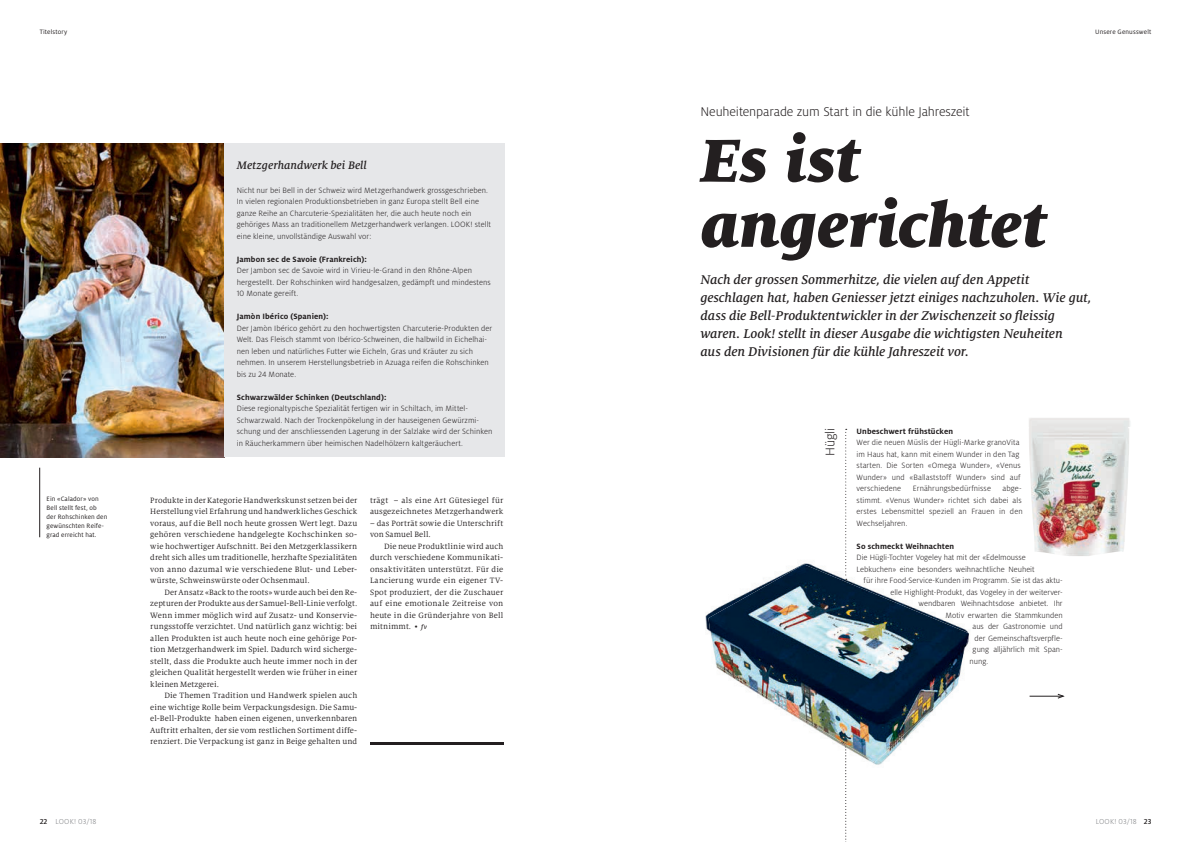
<style>
.page{position:relative;width:1191px;height:842px;background:#fff}
.page>*{position:absolute;margin:0;border:0;box-sizing:border-box;transform-origin:0 0}
.t1{font:italic 900 67.2px/65px "Milo Serif Pro";color:#231f20}
.t2{font:italic 500 14px/18px "Milo Serif Pro";letter-spacing:-.005em;color:#231f20}
.t3{font:300 14px "Milo Pro";letter-spacing:-.01em;color:#231f20}
.t4{font:italic 500 12px "Milo Serif Pro";color:#231f20}
.t5{font:300 8.5px/11.5px "Milo Pro";letter-spacing:.005em;color:#231f20}
.t6{font:8.5px/11.5px "Milo Serif Pro";letter-spacing:.015em;color:#231f20;text-align:justify}
.t7{font:700 8.5px "Milo Pro";letter-spacing:.015em;color:#231f20}
.t8{font:300 8px "Milo Pro";letter-spacing:.01em;color:#808285}
.t9{font:7px/9px "Milo Pro";letter-spacing:.015em;color:#231f20}
.s1{font-weight:500;font-style:italic;font-size:7px}
.s2{font-weight:500;color:#231f20}
</style>
<div class="page">
<img style="left:0;top:144px;width:224px;height:313px">
<hr style="left:370px;top:742px;width:133px;height:2px;background:#231f20">
<hr style="left:39px;top:468px;width:1px;height:69px;background:#231f20">
<div style="left:224px;top:144px;width:281px;height:313px;background:#e6e7e9"></div>
<svg style="left:845px;top:762px;width:1px;height:80px"></svg>
<img style="left:708px;top:564px;width:261px;height:198px">
<img style="left:1029px;top:418px;width:101px;height:138px">
<svg style="left:845px;top:429px;width:1px;height:151px"></svg>
<hr style="left:1029px;top:696px;width:34px;height:1px;background:#231f20">
<svg style="left:1057px;top:694px;width:7px;height:4px"></svg>
<p class="t9" style="left:40px;top:27px;width:29px">Titelstory</p>
<p class="t9" style="left:1095px;top:27px;width:58px">Unsere Genusswelt</p>
<p class="t9" style="left:47px;top:494px;width:62px">Ein «Calador» von<br>Bell stellt fest, ob der Rohschinken den gewünschten Reife&shy;grad erreicht hat.</p>
<h3 class="t4" style="left:237px;top:158px;width:131px">Metzgerhandwerk bei Bell</h3>
<p class="t5" style="left:237px;top:184px;width:256px">Nicht nur bei Bell in der Schweiz wird Metzgerhandwerk grossgeschrieben.<br>In vielen regionalen Produktionsbetrieben in ganz Europa stellt Bell eine ganze Reihe an Charcuterie-Spezialitäten her, die auch heute noch ein gehöriges Mass an traditionellem Metzgerhandwerk verlangen. LOOK! stellt eine kleine, unvollständige Auswahl vor:</p>
<p class="t7" style="left:237px;top:254px;width:131px">Jambon sec de Savoie (Frankreich):</p>
<p class="t5" style="left:237px;top:265px;width:255px">Der Jambon sec de Savoie wird in Virieu-le-Grand in den Rhône-Alpen hergestellt. Der Rohschinken wird handgesalzen, gedämpft und mindestens<br>10 Monate gereift.</p>
<p class="t7" style="left:237px;top:312px;width:93px">Jamòn Ibérico (Spanien):</p>
<p class="t5" style="left:237px;top:322px;width:257px">Der Jamòn Ibérico gehört zu den hochwertigsten Charcuterie-Produkten der Welt. Das Fleisch stammt von Ibérico-Schweinen, die halbwild in Eichelhai&shy;nen leben und natürliches Futter wie Eicheln, Gras und Kräuter zu sich nehmen. In unserem Herstellungsbetrieb in Azuaga reifen die Rohschinken bis zu 24 Monate.</p>
<p class="t7" style="left:237px;top:392px;width:151px">Schwarzwälder Schinken (Deutschland):</p>
<p class="t5" style="left:237px;top:403px;width:257px">Diese regionaltypische Spezialität fertigen wir in Schiltach, im Mittel-Schwarzwald. Nach der Trockenpökelung in der hauseigenen Gewürzmi&shy;schung und der anschliessenden Lagerung in der Salzlake wird der Schinken in Räucherkammern über heimischen Nadelhölzern kaltgeräuchert.</p>
<p class="t6" style="left:150px;top:494px;width:208px">Produkte in der Kategorie Handwerkskunst setzen bei der Herstellung viel Erfahrung und handwerkliches Geschick voraus, auf die Bell noch heute grossen Wert legt. Dazu gehören verschiedene handgelegte Kochschinken so&shy;wie hochwertiger Aufschnitt. Bei den Metzgerklassikern dreht sich alles um traditionelle, herzhafte Spezialitäten von anno dazumal wie verschiedene Blut- und Leber&shy;würste, Schweinswürste oder Ochsenmaul.</p>
<p class="t6" style="left:150px;top:586px;width:208px;text-indent:14px">Der Ansatz «Back to the roots» wurde auch bei den Re&shy;zepturen der Produkte aus der Samuel-Bell-Linie verfolgt.<br>Wenn immer möglich wird auf Zusatz- und Konservie&shy;rungsstoffe verzichtet. Und natürlich ganz wichtig: bei allen Produkten ist auch heute noch eine gehörige Por&shy;tion Metzgerhandwerk im Spiel. Dadurch wird sicherge&shy;stellt, dass die Produkte auch heute immer noch in der gleichen Qualität hergestellt werden wie früher in einer kleinen Metzgerei.</p>
<p class="t6" style="left:150px;top:690px;width:208px;text-indent:14px">Die Themen Tradition und Handwerk spielen auch eine wichtige Rolle beim Verpackungsdesign. Die Samu&shy;el-Bell-Produkte haben einen eigenen, unverkennbaren Auftritt erhalten, der sie vom restlichen Sortiment diffe&shy;renziert. Die Verpackung ist ganz in Beige gehalten und</p>
<p class="t6" style="left:370px;top:494px;width:135px">trägt – als eine Art Gütesiegel für ausgezeichnetes Metzgerhandwerk</p>
<p class="t6" style="left:370px;top:517px;width:135px">– das Porträt sowie die Unterschrift von Samuel Bell.</p>
<p class="t6" style="left:370px;top:540px;width:135px;text-indent:14px">Die neue Produktlinie wird auch durch verschiedene Kommunikati&shy;onsaktivitäten unterstützt. Für die Lancierung wurde ein eigener TV-Spot produziert, der die Zuschauer auf eine emotionale Zeitreise von heute in die Gründerjahre von Bell mitnimmt. • <span class="s1">fv</span></p>
<h2 class="t3" style="left:700px;top:104px;width:271px">Neuheitenparade zum Start in die kühle Jahreszeit</h2>
<h1 class="t1" style="left:700px;top:127px;width:347px">Es ist angerichtet</h1>
<p class="t2" style="left:700px;top:271px;width:393px">Nach der grossen Sommerhitze, die vielen auf den Appetit geschlagen hat, haben Geniesser jetzt einiges nachzuholen. Wie gut, dass die Bell-Produktentwickler in der Zwischenzeit so fleissig waren. Look! stellt in dieser Ausgabe die wichtigsten Neuheiten<br>aus den Divisionen für die kühle Jahreszeit vor.</p>
<h2 class="t3" style="left:822px;top:456px;width:30px;rotate:-90deg">Hügli</h2>
<p class="t7" style="left:856px;top:426px;width:98px">Unbeschwert frühstücken</p>
<p class="t5" style="left:856px;top:437px;width:165px">Wer die neuen Müslis der Hügli-Marke granoVita im Haus hat, kann mit einem Wunder in den Tag starten. Die Sorten «Omega Wunder», «Venus Wunder» und «Ballaststoff Wunder» sind auf verschiedene</p>
<p class="t5" style="left:913px;top:483px;width:79px">Ernährungsbedürfnisse</p>
<p class="t5" style="left:856px;top:483px;width:167px;text-align:justify;text-indent:146px">abge&shy;stimmt. «Venus Wunder» richtet sich dabei als erstes Lebensmittel speziell an Frauen in den Wechseljahren.</p>
<p class="t7" style="left:856px;top:541px;width:99px">So schmeckt Weihnachten</p>
<p class="t5" style="left:856px;top:552px;width:171px">Die Hügli-Tochter Vogeley hat mit der «Edelmousse</p>
<p class="t5" style="left:856px;top:563px;width:179px">Lebkuchen» eine besonders weihnachtliche Neuheit</p>
<p class="t5" style="left:863px;top:575px;width:201px">für ihre Food-Service-Kunden im Programm. Sie ist das aktu-</p>
<p class="t5" style="left:890px;top:586px;width:173px">elle Highlight-Produkt, das Vogeley in der weiterver-</p>
<p class="t5" style="left:918px;top:598px;width:146px">wendbaren Weihnachtsdose anbietet. Ihr</p>
<p class="t5" style="left:945px;top:609px;width:118px">Motiv erwarten die Stammkunden</p>
<p class="t5" style="left:972px;top:621px;width:91px">aus der Gastronomie und</p>
<p class="t5" style="left:974px;top:632px;width:90px">der Gemeinschaftsverpfle-</p>
<p class="t5" style="left:972px;top:644px;width:91px">gung alljährlich mit Span-</p>
<p class="t5" style="left:969px;top:655px;width:20px">nung.</p>
<p class="t8" style="left:40px;top:817px;width:58px"><span class="s2">22</span> LOOK! 03/18</p>
<p class="t8" style="left:1095px;top:817px;width:57px">LOOK! 03/18 <span class="s2">23</span></p>
</div>
